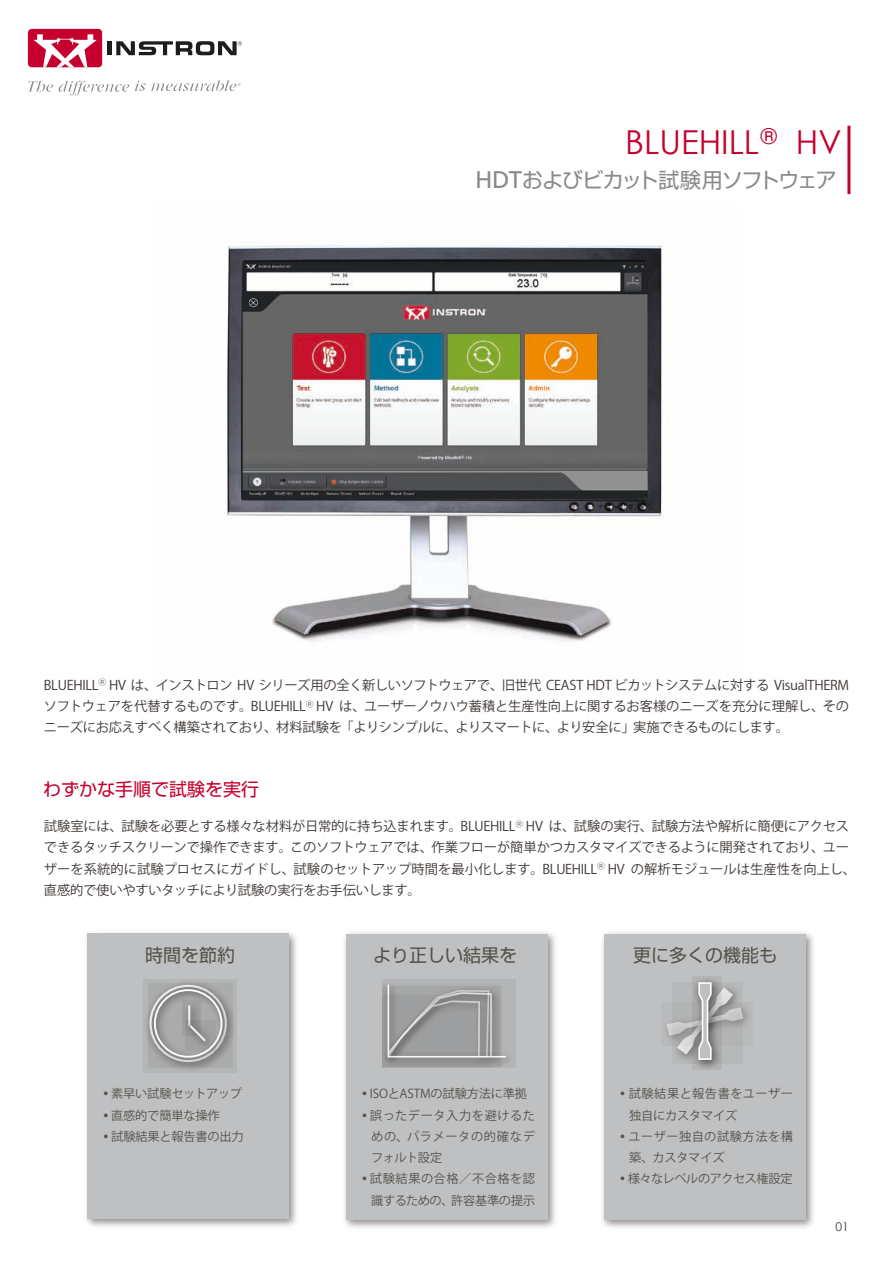
<style>
.page{position:relative;width:893px;height:1263px;background:#fff}
.page>*{position:absolute;margin:0;border:0;box-sizing:border-box;transform-origin:0 0}
.t1{font:33px "Century Gothic";color:#c5002e}
.t2{font:21.45px "Century Gothic";color:#c5002e}
.t3{font:21px "Shin Go";letter-spacing:-.05em;color:#8a8a8e}
.t4{font:18px "Shin Go Pro";color:#54534a}
.t5{font:18px "Shin Go Pro";color:#c5002e}
.t6{font:13.35px/21.3px "Koz Go Pro";letter-spacing:-.015em;color:#3e3835;text-align:justify}
.t7{font:12.15px/21.3px "Koz Go Pro";letter-spacing:-.01em;color:#54534a;text-align:justify}
.t8{font:12.15px/21.3px "Koz Go Pro";letter-spacing:.035em;color:#54534a;text-align:right}
.t9{font:12.15px/21.3px "Koz Go Pro";letter-spacing:.03em;color:#54534a}
.t10{font:12.15px "Koz Go Pro";letter-spacing:-.035em;color:#54534a}
.t11{font:12.15px "Koz Go Pro";letter-spacing:-.03em;color:#54534a}
.t12{font:12px "Century Gothic";color:#3e3835}
.s1{font-family:"Frutiger";font-size:24.15px}
</style>
<div class="page">
<img style="left:86px;top:932px;width:211px;height:295px">
<div style="left:88px;top:934px;width:201px;height:285px;background:#bfc0c2"></div>
<img style="left:226px;top:244px;width:437px;height:398px">
<div style="left:28px;top:29px;width:74px;height:38px;background:#c5002e;border-radius:4px"></div>
<svg style="left:33px;top:34px;width:64px;height:33px"></svg>
<div style="left:107px;top:41px;width:5px;height:14px;background:#1d1d1b"></div>
<svg style="left:116px;top:41px;width:126px;height:14px"></svg>
<svg style="left:28px;top:80px;width:213px;height:15px"></svg>
<hr style="left:847px;top:126px;width:3px;height:68px;background:#c5002e">
<svg style="left:144px;top:979px;width:93px;height:93px;fill:#b4b5b6"></svg>
<svg style="left:149px;top:984px;width:84px;height:84px;background:#a4a5a5"></svg>
<div style="left:154px;top:989px;width:68px;height:69px;border:2px solid #fff;border-radius:50%"></div>
<img style="left:602px;top:932px;width:212px;height:296px">
<div style="left:604px;top:934px;width:202px;height:285px;background:#bfc0c2"></div>
<div style="left:672px;top:983px;width:70px;height:81px;background:#b7b8b9"></div>
<svg style="left:665px;top:1005px;width:86px;height:33px"></svg>
<svg style="left:692px;top:976px;width:30px;height:94px"></svg>
<svg style="left:667px;top:981px;width:76px;height:80px"></svg>
<img style="left:344px;top:932px;width:212px;height:296px">
<div style="left:346px;top:934px;width:201px;height:285px;background:#bfc0c2"></div>
<div style="left:382px;top:980px;width:133px;height:88px;background:#b4b5b6"></div>
<div style="left:382px;top:984px;width:118px;height:83px;background:linear-gradient(to right,#919291,#919190)"></div>
<svg style="left:386px;top:984px;width:122px;height:75px"></svg>
<h2 class="t2" style="left:761px;top:123px;width:18px">R</h2>
<h1 class="t1" style="left:625px;top:122px;width:135px">BLUEHILL</h1>
<h3 class="t3" style="left:475px;top:166px;width:363px"><span class="s1">HDT</span>およびビカット試験用ソフトウェア</h3>
<h1 class="t1" style="left:796px;top:122px;width:47px">HV</h1>
<p class="t6" style="left:44px;top:675px;width:807px">BLUEHILL<sup>Ⓡ</sup> HV は、インストロン HV シリーズ用の全く新しいソフトウェアで、旧世代 CEAST HDT ビカットシステムに対する VisualTHERMソフトウェアを代替するものです。BLUEHILL<sup>Ⓡ</sup> HV は、ユーザーノウハウ蓄積と生産性向上に関するお客様のニーズを充分に理解し、そのニーズにお応えすべく構築されており、材料試験を「よりシンプルに、よりスマートに、より安全に」実施できるものにします。</p>
<h3 class="t5" style="left:43px;top:774px;width:218px">わずかな手順で試験を実行</h3>
<p class="t6" style="left:44px;top:816px;width:807px">試験室には、試験を必要とする様々な材料が日常的に持ち込まれます。BLUEHILL<sup>Ⓡ</sup> HV は、試験の実行、試験方法や解析に簡便にアクセス</p>
<p class="t6" style="left:44px;top:837px;width:807px">できるタッチスクリーンで操作できます。このソフトウェアでは、作業フローが簡単かつカスタマイズできるように開発されており、ユー</p>
<p class="t6" style="left:631px;top:858px;width:227px">の解析モジュールは生産性を向上し、</p>
<p class="t6" style="left:44px;top:858px;width:582px">ザーを系統的に試験プロセスにガイドし、試験のセットアップ時間を最小化します。BLUEHILL<sup>Ⓡ</sup> HV直感的で使いやすいタッチにより試験の実行をお手伝いします。</p>
<h3 class="t4" style="left:145px;top:940px;width:92px">時間を節約</h3>
<p class="t11" style="left:100px;top:1086px;width:144px">•素早い試験セットアップ</p>
<p class="t7" style="left:100px;top:1105px;width:122px">•直感的で簡単な操作</p>
<p class="t7" style="left:100px;top:1126px;width:145px">•試験結果と報告書の出力</p>
<h3 class="t4" style="left:373px;top:940px;width:145px">より正しい結果を</h3>
<p class="t7" style="left:358px;top:1083px;width:170px">•ISOとASTMの試験方法に準拠</p>
<p class="t7" style="left:371px;top:1105px;width:165px;text-indent:-13px">•誤ったデータ入力を避けるための、パラメータの的確なデフォルト設定</p>
<p class="t8" style="left:358px;top:1168px;width:178px">•試験結果の合格／不合格を認許容基準の提示</p>
<p class="t7" style="left:371px;top:1190px;width:84px">識するための、</p>
<h3 class="t4" style="left:633px;top:940px;width:145px">更に多くの機能も</h3>
<p class="t9" style="left:629px;top:1083px;width:165px;text-indent:-13px">•試験結果と報告書をユーザー独自にカスタマイズ</p>
<p class="t8" style="left:629px;top:1126px;width:165px;text-align:left;text-indent:-13px">•ユーザー独自の試験方法を構築、カスタマイズ</p>
<p class="t10" style="left:616px;top:1171px;width:178px">•様々なレベルのアクセス権設定</p>
<p class="t12" style="left:835px;top:1219px;width:15px">01</p>
</div>
